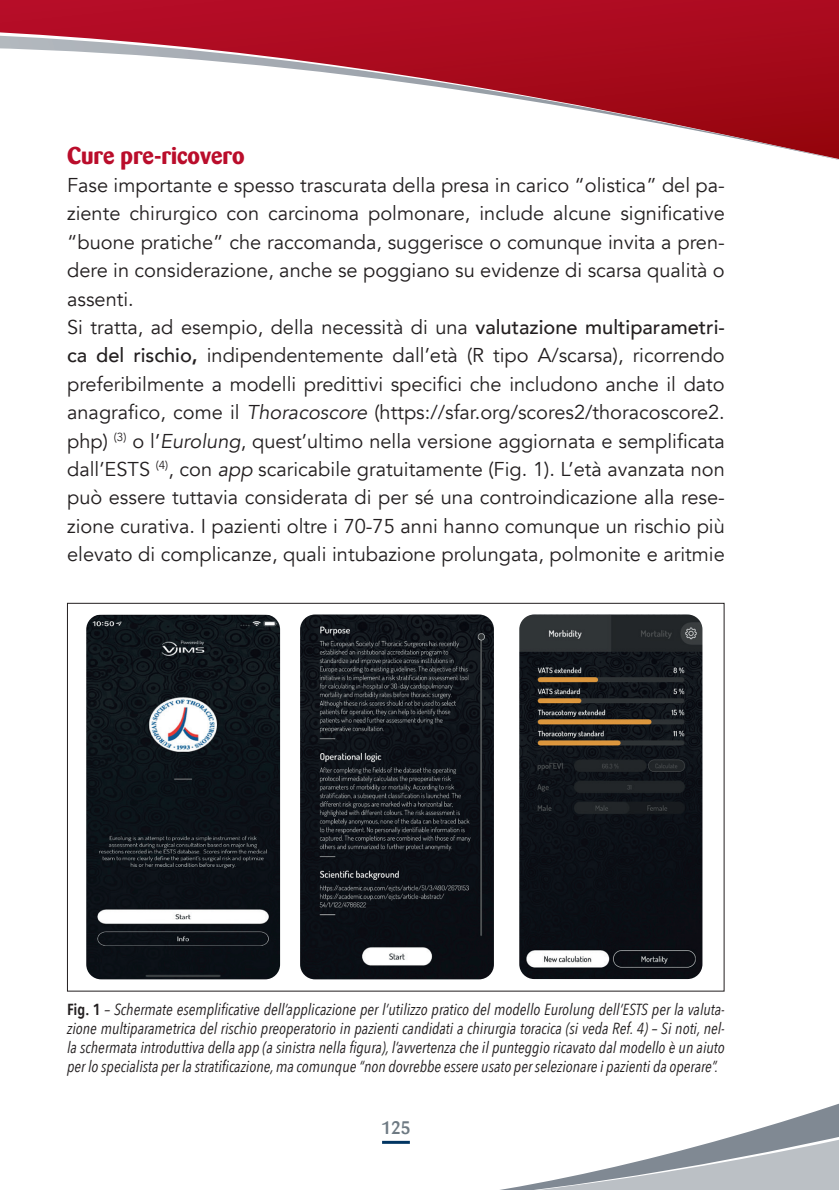
<style>
.page{position:relative;width:839px;height:1190px;background:#fff}
.page>*{position:absolute;margin:0;border:0;box-sizing:border-box;transform-origin:0 0}
.t1{font:700 24px "Barmeno";color:#ba0d2b}
.t2{font:20px/28.4px "Avenir";color:#231f20}
.t3{font:500 18px "Barmeno";color:#6e7a83}
.t4{font:italic 16px/19px "Avenir Next Condensed";color:#231f20;text-align:justify}
.s1{font-weight:500}
.s2{font-weight:800}
.s3{font-style:italic}
.s4{font-weight:600;font-style:normal}
</style>
<div class="page">
<svg style="left:789px;top:0;width:50px;height:148px;background:#a10817"></svg>
<img style="left:789px;top:148px;width:50px;height:12px">
<svg style="left:0;top:0;width:789px;height:150px"></svg>
<svg style="left:67px;top:991px;width:772px;height:199px"></svg>
<img style="left:300px;top:614px;width:194px;height:365px">
<img style="left:86px;top:614px;width:194px;height:365px">
<img style="left:519px;top:614px;width:183px;height:365px">
<p class="t1" style="left:67px;top:141px;width:179px">Cure pre-ricovero</p>
<p class="t2" style="left:67px;top:171px;width:659px">Fase importante e spesso trascurata della presa in carico “olistica” del pa&shy;ziente chirurgico con carcinoma polmonare, include alcune significative “buone pratiche” che raccomanda, suggerisce o comunque invita a pren&shy;dere in considerazione, anche se poggiano su evidenze di scarsa qualità o assenti.<br>Si tratta, ad esempio, della necessità di una <span class="s1">valutazione multiparametri&shy;ca del rischio</span><span class="s2">,</span> indipendentemente dall’età (R tipo A/scarsa), ricorrendo preferibilmente a modelli predittivi specifici che includono anche il dato anagrafico, come il <span class="s3">Thoracoscore</span> (https://sfar.org/scores2/thoracoscore2. php) <sup>(3)</sup> o l’<span class="s3">Eurolung</span>, quest’ultimo nella versione aggiornata e semplificata dall’ESTS <sup>(4)</sup>, con <span class="s3">app</span> scaricabile gratuitamente (Fig. 1). L’età avanzata non può essere tuttavia considerata di per sé una controindicazione alla rese&shy;zione curativa. I pazienti oltre i 70-75 anni hanno comunque un rischio più elevato di complicanze, quali intubazione prolungata, polmonite e aritmie</p>
<p class="t4" style="left:67px;top:1000px;width:659px"><span class="s4">Fig. 1</span> – Schermate esemplificative dell’applicazione per l’utilizzo pratico del modello Eurolung dell’ESTS per la valuta&shy;zione multiparametrica del rischio preoperatorio in pazienti candidati a chirurgia toracica (si veda Ref. 4) – Si noti, nel&shy;la schermata introduttiva della app (a sinistra nella figura), l’avvertenza che il punteggio ricavato dal modello è un aiuto per lo specialista per la stratificazione, ma comunque “non dovrebbe essere usato per selezionare i pazienti da operare”.</p>
<p class="t3" style="left:381px;top:1117px;width:31px">125</p>
</div>
